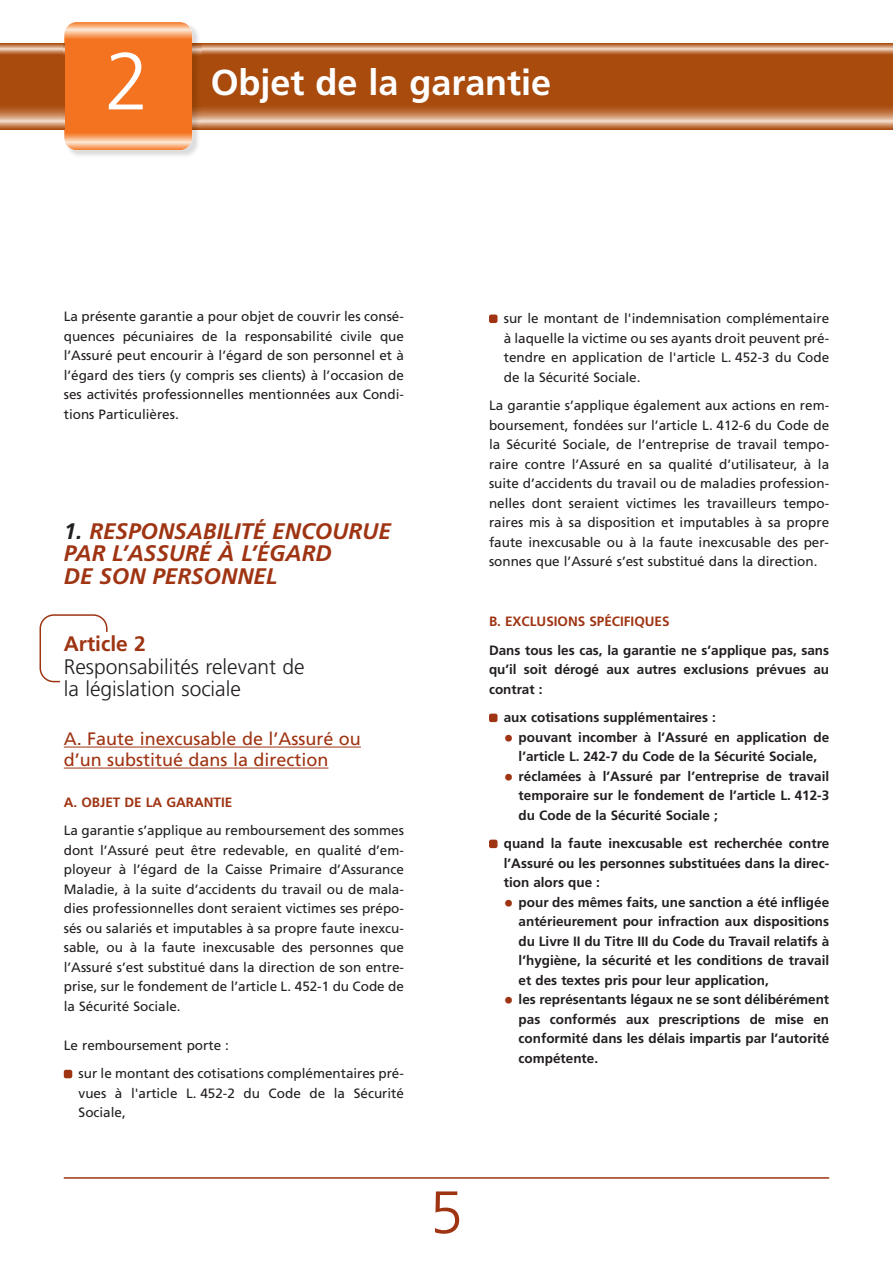
<style>
.page{position:relative;width:893px;height:1263px;background:#fff}
.page>*{position:absolute;margin:0;border:0;box-sizing:border-box;transform-origin:0 0}
.t1{font:300 81px "Frutiger";color:#fff}
.t2{font:300 60px "Frutiger";color:#9f3413}
.t3{font:700 36px "Frutiger";color:#fff}
.t4{font:italic 700 22.5px/22.5px "Frutiger";color:#9f3413}
.t5{font:300 21px/22.5px "Frutiger";color:#231f20}
.t6{font:700 21px "Frutiger";color:#9f3413}
.t7{font:18px/21px "Frutiger";color:#9f3413}
.t8{font:13.5px/19.5px "Frutiger";color:#231f20;text-align:justify}
.t9{font:700 13.5px/19.5px "Frutiger";color:#231f20;text-align:justify}
.t10{font:700 13.5px "Frutiger";color:#9f3413}
.s1{color:#231f20}
.s2{font-size:19.5px;color:#9f3413}
</style>
<div class="page">
<svg style="left:40px;top:614px;width:68px;height:68px"></svg>
<div style="left:61px;top:632px;width:340px;height:61px;background:#fff"></div>
<hr style="left:64px;top:747px;width:297px;height:1px;background:#9f3413">
<hr style="left:64px;top:768px;width:264px;height:1px;background:#9f3413">
<div style="left:64px;top:1070px;width:8px;height:8px;background:#9f3413;border-radius:2px"></div>
<div style="left:489px;top:840px;width:8px;height:8px;background:#9f3413;border-radius:2px"></div>
<div style="left:489px;top:714px;width:8px;height:8px;background:#9f3413;border-radius:2px"></div>
<div style="left:489px;top:315px;width:8px;height:8px;background:#9f3413;border-radius:2px"></div>
<hr style="left:64px;top:1177px;width:765px;height:2px;background:#9f3413">
<img style="left:0;top:44px;width:893px;height:85px">
<img style="left:64px;top:22px;width:134px;height:134px">
<img style="left:63px;top:43px;width:1px;height:87px">
<img style="left:193px;top:43px;width:9px;height:87px">
<h1 class="t1" style="left:105px;top:49px;width:47px">2</h1>
<h3 class="t3" style="left:211px;top:68px;width:342px">Objet de la garantie</h3>
<p class="t8" style="left:64px;top:308px;width:342px">La présente garantie a pour objet de couvrir les consé&shy;quences pécuniaires de la responsabilité civile que l’Assuré peut encourir à l’égard de son personnel et à l’égard des tiers (y compris ses clients) à l’occasion de ses activités professionnelles mentionnées aux Condi&shy;tions Particulières.</p>
<h3 class="t4" style="left:64px;top:521px;width:329px"><span class="s1">1.</span> RESPONSABILITÉ ENCOURUE<br>PAR L’ASSURÉ À L’ÉGARD<br>DE SON PERSONNEL</h3>
<h3 class="t6" style="left:64px;top:635px;width:84px">Article 2</h3>
<h3 class="t5" style="left:64px;top:657px;width:242px">Responsabilités relevant de la législation sociale</h3>
<h3 class="t7" style="left:64px;top:730px;width:299px">A. Faute inexcusable de l’Assuré ou d’un substitué dans la direction</h3>
<p class="t10" style="left:64px;top:797px;width:170px">A. OBJET DE LA GARANTIE</p>
<p class="t8" style="left:64px;top:822px;width:342px">La garantie s’applique au remboursement des sommes dont l’Assuré peut être redevable, en qualité d’em&shy;ployeur à l’égard de la Caisse Primaire d’Assurance Maladie, à la suite d’accidents du travail ou de mala&shy;dies professionnelles dont seraient victimes ses prépo&shy;sés ou salariés et imputables à sa propre faute inexcu&shy;sable, ou à la faute inexcusable des personnes que l’Assuré s’est substitué dans la direction de son entre&shy;prise, sur le fondement de l’article L. 452-1 du Code de la Sécurité Sociale.</p>
<p class="t8" style="left:79px;top:1032px;width:327px;line-height:28.5px;text-indent:-15px">Le remboursement porte :<br>sur le montant des cotisations complémentaires pré-</p>
<p class="t8" style="left:79px;top:1084px;width:327px">vues à l'article L. 452-2 du Code de la Sécurité<br>Sociale,</p>
<p class="t8" style="left:504px;top:310px;width:327px">sur le montant de l'indemnisation complémentaire à laquelle la victime ou ses ayants droit peuvent pré&shy;tendre en application de l'article L. 452-3 du Code de la Sécurité Sociale.</p>
<p class="t8" style="left:489px;top:397px;width:342px">La garantie s’applique également aux actions en rem&shy;boursement, fondées sur l’article L. 412-6 du Code de la Sécurité Sociale, de l’entreprise de travail tempo&shy;raire contre l’Assuré en sa qualité d’utilisateur, à la suite d’accidents du travail ou de maladies profession&shy;nelles dont seraient victimes les travailleurs tempo&shy;raires mis à sa disposition et imputables à sa propre faute inexcusable ou à la faute inexcusable des per&shy;sonnes que l’Assuré s’est substitué dans la direction.</p>
<p class="t10" style="left:489px;top:616px;width:182px">B. EXCLUSIONS SPÉCIFIQUES</p>
<p class="t9" style="left:489px;top:641px;width:342px">Dans tous les cas, la garantie ne s’applique pas, sans qu’il soit dérogé aux autres exclusions prévues au contrat :</p>
<p class="t9" style="left:504px;top:709px;width:214px">aux cotisations supplémentaires :</p>
<p class="t9" style="left:504px;top:728px;width:327px;text-align:center"><span class="s2">•</span> pouvant incomber à l’Assuré en application de l’article L. 242-7 du Code de la Sécurité Sociale,</p>
<p class="t9" style="left:519px;top:767px;width:312px;text-indent:-15px"><span class="s2">•</span> réclamées à l’Assuré par l’entreprise de travail temporaire sur le fondement de l’article L. 412-3 du Code de la Sécurité Sociale ;</p>
<p class="t9" style="left:504px;top:835px;width:327px">quand la faute inexcusable est recherchée contre l’Assuré ou les personnes substituées dans la direc&shy;tion alors que :</p>
<p class="t9" style="left:519px;top:893px;width:312px;text-indent:-15px"><span class="s2">•</span> pour des mêmes faits, une sanction a été infligée antérieurement pour infraction aux dispositions du Livre II du Titre III du Code du Travail relatifs à l’hygiène, la sécurité et les conditions de travail et des textes pris pour leur application,</p>
<p class="t9" style="left:519px;top:991px;width:312px;text-indent:-15px"><span class="s2">•</span> les représentants légaux ne se sont délibérément pas conformés aux prescriptions de mise en conformité dans les délais impartis par l’autorité compétente.</p>
<h2 class="t2" style="left:430px;top:1188px;width:35px">5</h2>
</div>
